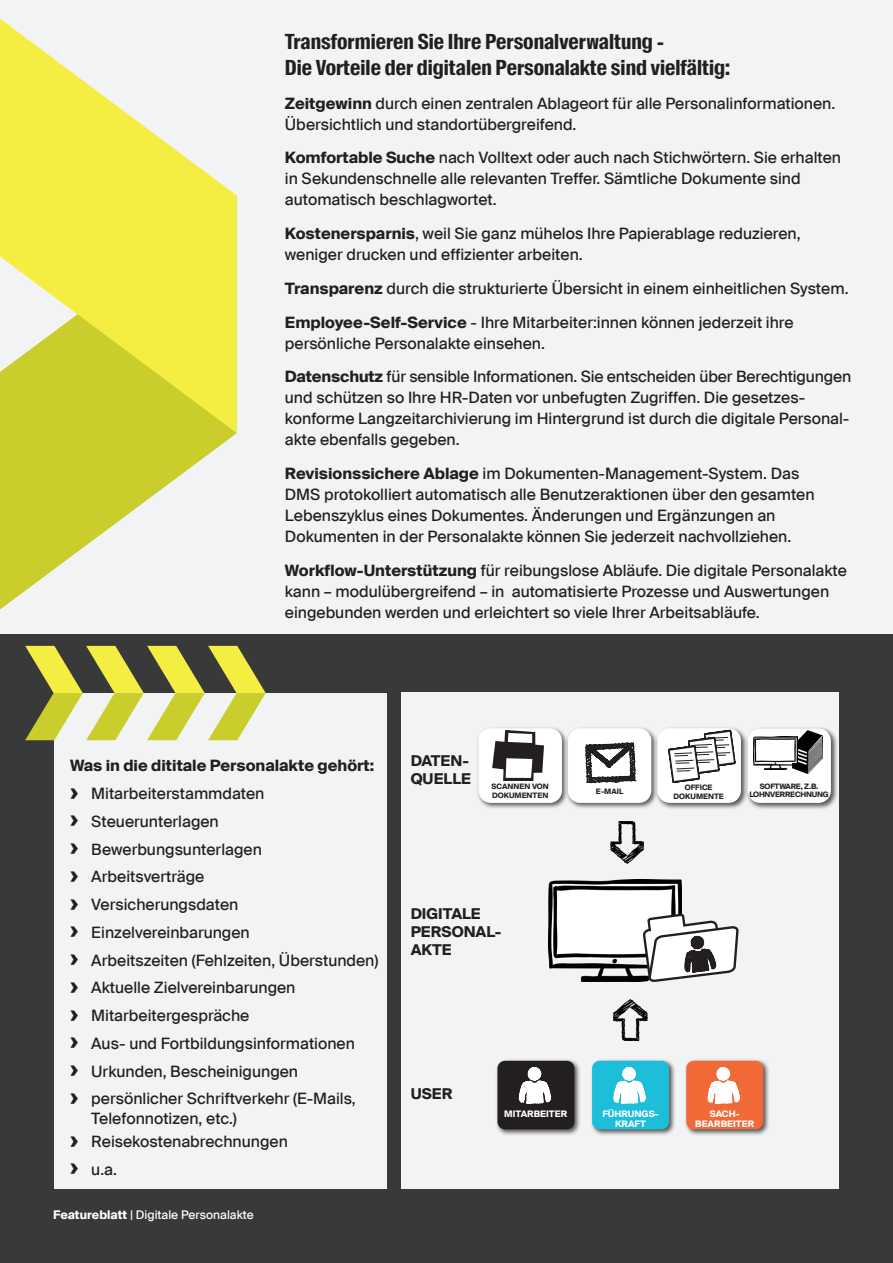
<style>
.page{position:relative;width:893px;height:1263px;background:#fff}
.page>*{position:absolute;margin:0;border:0;box-sizing:border-box;transform-origin:0 0}
.Body_Text{font:700 21px/25.5px "Suisse Intl Cond";color:#231f20}
.Body_Text-2{font:15.75px/21px "Suisse Intl";color:#231f20}
.Body_Text-3{font:700 15.75px "Suisse Intl";color:#231f20}
.t1{font:700 15px/18px "Suisse Intl";color:#231f20}
.t2{font:12px "Suisse Intl";color:#fff}
.t3{font:700 9px/10.5px "Suisse Intl";color:#fff;text-align:center}
.t4{font:700 7.5px/8.6px "Suisse Intl";color:#231f20;text-align:center}
.t5{font:700 7.5px "Suisse Intl";letter-spacing:-.03em;color:#231f20}
.s1{font-weight:700}
.s2{font-weight:700;font-size:22.8px}
</style>
<div class="page">
<div style="left:0;top:634px;width:893px;height:629px;background:#383a39"></div>
<div style="left:401px;top:692px;width:438px;height:497px;background:#f2f3f4"></div>
<div style="left:0;top:0;width:893px;height:634px;background:#f2f3f4"></div>
<div style="left:495px;top:1058px;width:87px;height:78px;background:#231f20;opacity:.75"></div>
<div style="left:497px;top:1061px;width:77px;height:68px;background:#231f20;border-radius:8px"></div>
<svg style="left:519px;top:1067px;width:32px;height:37px"></svg>
<div style="left:590px;top:1058px;width:86px;height:78px;background:#231f20;opacity:.75"></div>
<div style="left:592px;top:1061px;width:77px;height:68px;background:#1cbeda;border-radius:8px"></div>
<svg style="left:613px;top:1067px;width:33px;height:37px"></svg>
<div style="left:684px;top:1058px;width:86px;height:78px;background:#231f20;opacity:.75"></div>
<div style="left:686px;top:1061px;width:77px;height:68px;background:#f26938;border-radius:8px"></div>
<svg style="left:707px;top:1067px;width:33px;height:37px"></svg>
<div style="left:566px;top:726px;width:92px;height:84px;background:#231f20;opacity:.75"></div>
<div style="left:568px;top:728px;width:83px;height:75px;background:#fff;border-radius:12px"></div>
<svg style="left:583px;top:726px;width:162px;height:84px"></svg>
<div style="left:476px;top:726px;width:93px;height:84px;background:#231f20;opacity:.75"></div>
<div style="left:478px;top:728px;width:84px;height:75px;background:#fff;border-radius:12px"></div>
<svg style="left:492px;top:730px;width:52px;height:51px"></svg>
<div style="left:745px;top:726px;width:93px;height:84px;background:#231f20;opacity:.75"></div>
<div style="left:748px;top:728px;width:83px;height:75px;background:#fff;border-radius:12px"></div>
<img style="left:794px;top:731px;width:28px;height:43px">
<img style="left:754px;top:736px;width:43px;height:33px">
<img style="left:548px;top:880px;width:133px;height:102px">
<svg style="left:643px;top:913px;width:95px;height:69px"></svg>
<img style="left:610px;top:822px;width:33px;height:41px">
<img style="left:614px;top:999px;width:33px;height:41px">
<div style="left:54px;top:693px;width:333px;height:495px;background:#f2f3f4"></div>
<svg style="left:25px;top:646px;width:241px;height:94px"></svg>
<svg style="left:0;top:433px;width:237px;height:176px"></svg>
<svg style="left:0;top:19px;width:237px;height:414px;fill:#f4ed42"></svg>
<p class="Body_Text" style="left:285px;top:29px;width:447px">Transformieren Sie Ihre Personalverwaltung -<br>Die Vorteile der digitalen Personalakte sind vielfältig:</p>
<p class="Body_Text-2" style="left:285px;top:93px;width:552px"><span class="s1">Zeitgewinn</span> durch einen zentralen Ablageort für alle Personalinformationen.<br>Übersichtlich und standortübergreifend.</p>
<p class="Body_Text-2" style="left:285px;top:147px;width:558px"><span class="s1">Komfortable Suche</span> nach Volltext oder auch nach Stichwörtern. Sie erhalten in Sekundenschnelle alle relevanten Treffer. Sämtliche Dokumente sind automatisch beschlagwortet.</p>
<p class="Body_Text-2" style="left:285px;top:223px;width:517px"><span class="s1">Kostenersparnis</span>, weil Sie ganz mühelos Ihre Papierablage reduzieren, weniger drucken und effizienter arbeiten.</p>
<p class="Body_Text-2" style="left:285px;top:278px;width:565px"><span class="s1">Transparenz</span> durch die strukturierte Übersicht in einem einheitlichen System.</p>
<p class="Body_Text-2" style="left:285px;top:312px;width:510px"><span class="s1">Employee-Self-Service</span> - Ihre Mitarbeiter:innen können jederzeit ihre persönliche Personalakte einsehen.</p>
<p class="Body_Text-2" style="left:285px;top:366px;width:568px"><span class="s1">Datenschutz</span> für sensible Informationen. Sie entscheiden über Berechtigungen und schützen so Ihre HR-Daten vor unbefugten Zugriffen. Die gesetzes&shy;konforme Langzeitarchivierung im Hintergrund ist durch die digitale Personal&shy;akte ebenfalls gegeben.</p>
<p class="Body_Text-2" style="left:285px;top:463px;width:531px"><span class="s1">Revisionssichere Ablage</span> im Dokumenten-Management-System. Das DMS protokolliert automatisch alle Benutzeraktionen über den gesamten Lebenszyklus eines Dokumentes. Änderungen und Ergänzungen an Dokumenten in der Personalakte können Sie jederzeit nachvollziehen.</p>
<p class="Body_Text-2" style="left:285px;top:560px;width:564px"><span class="s1">Workflow-Unterstützung</span> für reibungslose Abläufe. Die digitale Personalakte kann – modulübergreifend – in automatisierte Prozesse und Auswertungen eingebunden werden und erleichtert so viele Ihrer Arbeitsabläufe.</p>
<p class="Body_Text-3" style="left:70px;top:756px;width:306px">Was in die dititale Personalakte gehört:</p>
<p class="Body_Text-2" style="left:70px;top:783px;width:196px"><span class="s2">›</span> Mitarbeiterstammdaten</p>
<p class="Body_Text-2" style="left:70px;top:811px;width:150px"><span class="s2">›</span> Steuerunterlagen</p>
<p class="Body_Text-2" style="left:70px;top:838px;width:193px"><span class="s2">›</span> Bewerbungsunterlagen</p>
<p class="Body_Text-2" style="left:70px;top:866px;width:136px"><span class="s2">›</span> Arbeitsverträge</p>
<p class="Body_Text-2" style="left:70px;top:894px;width:170px"><span class="s2">›</span> Versicherungsdaten</p>
<p class="Body_Text-2" style="left:70px;top:922px;width:181px"><span class="s2">›</span> Einzelvereinbarungen</p>
<p class="Body_Text-2" style="left:70px;top:949px;width:310px"><span class="s2">›</span> Arbeitszeiten (Fehlzeiten, Überstunden)</p>
<p class="Body_Text-2" style="left:70px;top:977px;width:227px"><span class="s2">›</span> Aktuelle Zielvereinbarungen</p>
<p class="Body_Text-2" style="left:70px;top:1005px;width:181px"><span class="s2">›</span> Mitarbeitergespräche</p>
<p class="Body_Text-2" style="left:70px;top:1033px;width:286px"><span class="s2">›</span> Aus- und Fortbildungsinformationen</p>
<p class="Body_Text-2" style="left:70px;top:1060px;width:230px"><span class="s2">›</span> Urkunden, Bescheinigungen</p>
<p class="Body_Text-2" style="left:91px;top:1089px;width:266px;line-height:19.5px;text-indent:-21px"><span class="s2">›</span> persönlicher Schriftverkehr (E-Mails,<br>Telefonnotizen, etc.)</p>
<p class="Body_Text-2" style="left:70px;top:1131px;width:219px"><span class="s2">›</span> Reisekostenabrechnungen</p>
<p class="Body_Text-2" style="left:70px;top:1159px;width:48px"><span class="s2">›</span> u.a.</p>
<p class="t2" style="left:53px;top:1208px;width:202px"><span class="s1">Featureblatt</span> | Digitale Personalakte</p>
<p class="t1" style="left:411px;top:751px;width:62px">DATEN-<br>QUELLE</p>
<p class="t4" style="left:492px;top:782px;width:59px;text-align:left">SCANNEN VON<br>DOKUMENTEN</p>
<p class="t1" style="left:411px;top:904px;width:92px">DIGITALE<br>PERSONAL-<br>AKTE</p>
<p class="t4" style="left:596px;top:787px;width:29px">E-MAIL</p>
<p class="t4" style="left:673px;top:783px;width:52px">OFFICE<br>DOKUMENTE</p>
<p class="t5" style="left:760px;top:782px;width:60px">SOFTWARE, Z.B.</p>
<p class="t5" style="left:749px;top:790px;width:81px">LOHNVERRECHNUNG</p>
<p class="t1" style="left:411px;top:1085px;width:43px">USER</p>
<p class="t3" style="left:504px;top:1108px;width:64px">MITARBEITER</p>
<p class="t3" style="left:602px;top:1108px;width:58px">FÜHRUNGS-<br>KRAFT</p>
<p class="t3" style="left:695px;top:1108px;width:60px">SACH-<br>BEARBEITER</p>
</div>
